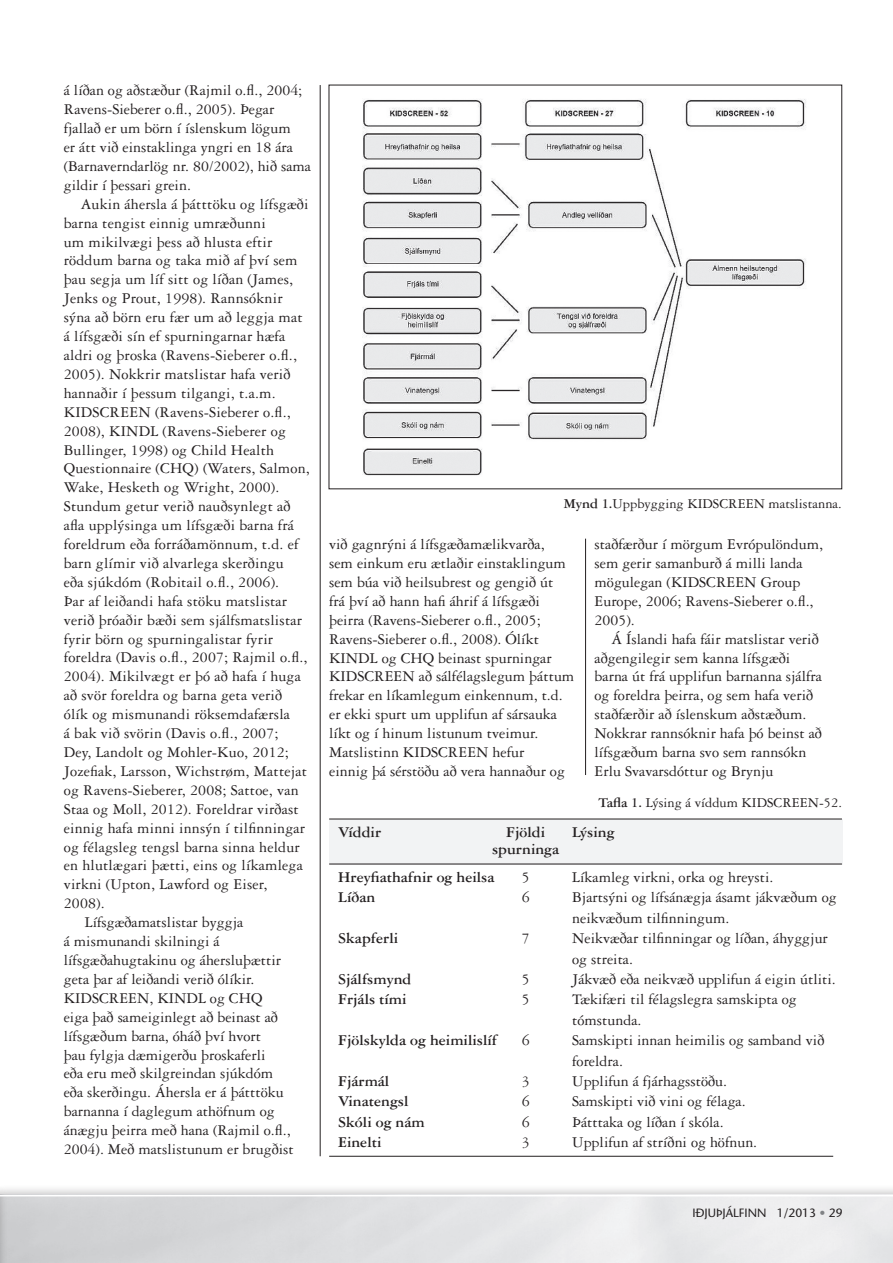
<style>
.page{position:relative;width:893px;height:1263px;background:#fff}
.page>*{position:absolute;margin:0;border:0;box-sizing:border-box;transform-origin:0 0}
.t1{font:15.9px/18.9px "Garamond 3 LT Std";color:#231f20}
.t2{font:700 15.9px/28.5px "Garamond 3 LT Std";color:#231f20}
.t3{font:14.4px "Garamond 3 LT Std";color:#231f20}
.t4{font:500 12px "Stone Sans Std";color:#231f20}
.s1{font-weight:700}
.s2{color:#808285}
</style>
<div class="page">
<div style="left:0;top:1184px;width:893px;height:79px;background:#231f20;opacity:.25"></div>
<img style="left:8px;top:1196px;width:885px;height:67px">
<div style="left:0;top:1184px;width:8px;height:79px;background:#231f20;opacity:.25"></div>
<hr style="left:0;top:1195px;width:893px;height:1px;background:#fff">
<hr style="left:320px;top:85px;width:1px;height:1071px;background:#231f20">
<hr style="left:585px;top:539px;width:1px;height:236px;background:#231f20">
<img style="left:362px;top:99px;width:444px;height:377px">
<div style="left:329px;top:819px;width:513px;height:46px;background:#f2f3f4"></div>
<hr style="left:329px;top:819px;width:513px;height:1px;background:#231f20">
<hr style="left:329px;top:864px;width:513px;height:1px;background:#231f20">
<hr style="left:329px;top:1156px;width:504px;height:1px;background:#231f20">
<p class="t1" style="left:64px;top:81px;width:249px">á líðan og aðstæður (Rajmil o.fl., 2004; Ravens-Sieberer o.fl., 2005). Þegar fjallað er um börn í íslenskum lögum<br>er átt við einstaklinga yngri en 18 ára (Barnaverndarlög nr. 80/2002), hið sama gildir í þessari grein.</p>
<p class="t1" style="left:81px;top:195px;width:229px">Aukin áhersla á þátttöku og lífsgæði</p>
<p class="t1" style="left:64px;top:213px;width:204px">barna tengist einnig umræðunni</p>
<p class="t1" style="left:64px;top:232px;width:210px">um mikilvægi þess að hlusta eftir</p>
<p class="t1" style="left:64px;top:251px;width:235px">röddum barna og taka mið af því sem</p>
<p class="t1" style="left:64px;top:270px;width:231px">þau segja um líf sitt og líðan (James,</p>
<p class="t1" style="left:64px;top:289px;width:220px">Jenks og Prout, 1998). Rannsóknir</p>
<p class="t1" style="left:64px;top:308px;width:240px">sýna að börn eru fær um að leggja mat</p>
<p class="t1" style="left:64px;top:327px;width:223px">á lífsgæði sín ef spurningarnar hæfa</p>
<p class="t1" style="left:64px;top:346px;width:235px">aldri og þroska (Ravens-Sieberer o.fl.,</p>
<p class="t1" style="left:64px;top:365px;width:228px">2005). Nokkrir matslistar hafa verið</p>
<p class="t1" style="left:64px;top:384px;width:213px">hannaðir í þessum tilgangi, t.a.m.</p>
<p class="t1" style="left:64px;top:402px;width:229px">KIDSCREEN (Ravens-Sieberer o.fl.,</p>
<p class="t1" style="left:64px;top:421px;width:224px">2008), KINDL (Ravens-Sieberer og</p>
<p class="t1" style="left:64px;top:440px;width:212px">Bullinger, 1998) og Child Health</p>
<p class="t1" style="left:64px;top:459px;width:247px">Questionnaire (CHQ) (Waters, Salmon,</p>
<p class="t1" style="left:64px;top:478px;width:217px">Wake, Hesketh og Wright, 2000).</p>
<p class="t1" style="left:64px;top:497px;width:228px">Stundum getur verið nauðsynlegt að</p>
<p class="t1" style="left:64px;top:516px;width:232px">afla upplýsinga um lífsgæði barna frá</p>
<p class="t1" style="left:64px;top:535px;width:236px">foreldrum eða forráðamönnum, t.d. ef</p>
<p class="t1" style="left:64px;top:554px;width:222px">barn glímir við alvarlega skerðingu</p>
<p class="t1" style="left:64px;top:573px;width:217px">eða sjúkdóm (Robitail o.fl., 2006).</p>
<p class="t1" style="left:64px;top:592px;width:225px">Þar af leiðandi hafa stöku matslistar</p>
<p class="t1" style="left:64px;top:610px;width:240px">verið þróaðir bæði sem sjálfsmatslistar</p>
<p class="t1" style="left:64px;top:629px;width:211px">fyrir börn og spurningalistar fyrir</p>
<p class="t1" style="left:64px;top:648px;width:245px">foreldra (Davis o.fl., 2007; Rajmil o.fl.,</p>
<p class="t1" style="left:64px;top:667px;width:239px">2004). Mikilvægt er þó að hafa í huga</p>
<p class="t1" style="left:64px;top:686px;width:220px">að svör foreldra og barna geta verið</p>
<p class="t1" style="left:64px;top:705px;width:228px">ólík og mismunandi röksemdafærsla</p>
<p class="t1" style="left:64px;top:724px;width:216px">á bak við svörin (Davis o.fl., 2007;</p>
<p class="t1" style="left:64px;top:743px;width:227px">Dey, Landolt og Mohler-Kuo, 2012;</p>
<p class="t1" style="left:64px;top:762px;width:245px">Jozefiak, Larsson, Wichstrøm, Mattejat</p>
<p class="t1" style="left:64px;top:781px;width:236px">og Ravens-Sieberer, 2008; Sattoe, van</p>
<p class="t1" style="left:64px;top:799px;width:237px">Staa og Moll, 2012). Foreldrar virðast</p>
<p class="t1" style="left:64px;top:818px;width:243px">einnig hafa minni innsýn í tilfinningar</p>
<p class="t1" style="left:64px;top:837px;width:237px">og félagsleg tengsl barna sinna heldur</p>
<p class="t1" style="left:64px;top:856px;width:241px">en hlutlægari þætti, eins og líkamlega</p>
<p class="t1" style="left:64px;top:875px;width:205px">virkni (Upton, Lawford og Eiser,</p>
<p class="t1" style="left:64px;top:894px;width:42px">2008).</p>
<p class="t1" style="left:85px;top:913px;width:160px">Lífsgæðamatslistar byggja</p>
<p class="t1" style="left:64px;top:932px;width:157px">á mismunandi skilningi á</p>
<p class="t1" style="left:64px;top:951px;width:219px">lífsgæðahugtakinu og áhersluþættir</p>
<p class="t1" style="left:64px;top:970px;width:192px">geta þar af leiðandi verið ólíkir.</p>
<p class="t1" style="left:64px;top:989px;width:200px">KIDSCREEN, KINDL og CHQ</p>
<p class="t1" style="left:64px;top:1007px;width:216px">eiga það sameiginlegt að beinast að</p>
<p class="t1" style="left:64px;top:1026px;width:199px">lífsgæðum barna, óháð því hvort</p>
<p class="t1" style="left:64px;top:1045px;width:203px">þau fylgja dæmigerðu þroskaferli</p>
<p class="t1" style="left:64px;top:1064px;width:211px">eða eru með skilgreindan sjúkdóm</p>
<p class="t1" style="left:64px;top:1083px;width:221px">eða skerðingu. Áhersla er á þátttöku</p>
<p class="t1" style="left:64px;top:1102px;width:213px">barnanna í daglegum athöfnum og</p>
<p class="t1" style="left:64px;top:1121px;width:229px">ánægju þeirra með hana (Rajmil o.fl.,</p>
<p class="t1" style="left:64px;top:1140px;width:232px">2004). Með matslistunum er brugðist</p>
<p class="t3" style="left:564px;top:496px;width:279px"><span class="s1">Mynd 1.</span>Uppbygging KIDSCREEN matslistanna.</p>
<p class="t1" style="left:329px;top:535px;width:247px">við gagnrýni á lífsgæðamælikvarða,<br>sem einkum eru ætlaðir einstaklingum sem búa við heilsubrest og gengið út<br>frá því að hann hafi áhrif á lífsgæði þeirra (Ravens-Sieberer o.fl., 2005; Ravens-Sieberer o.fl., 2008). Ólíkt KINDL og CHQ beinast spurningar KIDSCREEN að sálfélagslegum þáttum frekar en líkamlegum einkennum, t.d. er ekki spurt um upplifun af sársauka líkt og í hinum listunum tveimur.<br>Matslistinn KIDSCREEN hefur<br>einnig þá sérstöðu að vera hannaður og</p>
<p class="t1" style="left:595px;top:535px;width:230px">staðfærður í mörgum Evrópulöndum, sem gerir samanburð á milli landa mögulegan (KIDSCREEN Group<br>Europe, 2006; Ravens-Sieberer o.fl.,<br>2005).</p>
<p class="t1" style="left:595px;top:629px;width:229px;text-indent:17px">Á Íslandi hafa fáir matslistar verið aðgengilegir sem kanna lífsgæði barna út frá upplifun barnanna sjálfra og foreldra þeirra, og sem hafa verið staðfærðir að íslenskum aðstæðum.<br>Nokkrar rannsóknir hafa þó beinst að lífsgæðum barna svo sem rannsókn Erlu Svavarsdóttur og Brynju</p>
<p class="t3" style="left:599px;top:795px;width:245px"><span class="s1">Tafla 1.</span> Lýsing á víddum KIDSCREEN-52.</p>
<p class="t2" style="left:338px;top:818px;width:45px">Víddir</p>
<p class="t2" style="left:506px;top:818px;width:40px">Fjöldi</p>
<p class="t2" style="left:572px;top:818px;width:44px">Lýsing</p>
<p class="t2" style="left:338px;top:834px;width:223px;text-indent:154px">spurninga<br>Hreyfiathafnir og heilsa</p>
<p class="t1" style="left:522px;top:868px;width:9px">5</p>
<p class="t1" style="left:572px;top:868px;width:203px">Líkamleg virkni, orka og hreysti.</p>
<p class="t2" style="left:338px;top:883px;width:39px">Líðan</p>
<p class="t1" style="left:522px;top:888px;width:9px">6</p>
<p class="t1" style="left:572px;top:887px;width:266px;line-height:20.4px">Bjartsýni og lífsánægja ásamt jákvæðum og neikvæðum tilfinningum.</p>
<p class="t2" style="left:338px;top:924px;width:62px">Skapferli</p>
<p class="t1" style="left:522px;top:929px;width:9px">7</p>
<p class="t1" style="left:572px;top:928px;width:257px;line-height:20.4px">Neikvæðar tilfinningar og líðan, áhyggjur og streita.</p>
<p class="t2" style="left:338px;top:965px;width:75px">Sjálfsmynd</p>
<p class="t1" style="left:522px;top:970px;width:9px">5</p>
<p class="t1" style="left:572px;top:970px;width:265px">Jákvæð eða neikvæð upplifun á eigin útliti.</p>
<p class="t2" style="left:338px;top:985px;width:70px">Frjáls tími</p>
<p class="t1" style="left:522px;top:990px;width:9px">5</p>
<p class="t1" style="left:572px;top:989px;width:226px;line-height:20.4px">Tækifæri til félagslegra samskipta og tómstunda.</p>
<p class="t2" style="left:338px;top:1026px;width:161px">Fjölskylda og heimilislíf</p>
<p class="t1" style="left:522px;top:1031px;width:9px">6</p>
<p class="t1" style="left:572px;top:1030px;width:254px;line-height:20.4px">Samskipti innan heimilis og samband við foreldra.</p>
<p class="t2" style="left:338px;top:1067px;width:53px">Fjármál</p>
<p class="t1" style="left:522px;top:1072px;width:9px">3</p>
<p class="t1" style="left:572px;top:1072px;width:157px">Upplifun á fjárhagsstöðu.</p>
<p class="t2" style="left:338px;top:1087px;width:72px">Vinatengsl</p>
<p class="t1" style="left:522px;top:1092px;width:9px">6</p>
<p class="t1" style="left:572px;top:1092px;width:175px">Samskipti við vini og félaga.</p>
<p class="t2" style="left:338px;top:1108px;width:88px">Skóli og nám</p>
<p class="t1" style="left:522px;top:1113px;width:9px">6</p>
<p class="t1" style="left:572px;top:1113px;width:153px">Þátttaka og líðan í skóla.</p>
<p class="t2" style="left:338px;top:1128px;width:45px">Einelti</p>
<p class="t1" style="left:522px;top:1133px;width:9px">3</p>
<p class="t1" style="left:572px;top:1133px;width:187px">Upplifun af stríðni og höfnun.</p>
<p class="t4" style="left:692px;top:1205px;width:152px">IÐJUÞJÁLFINN 1/2013 <span class="s2">•</span> 29</p>
</div>
